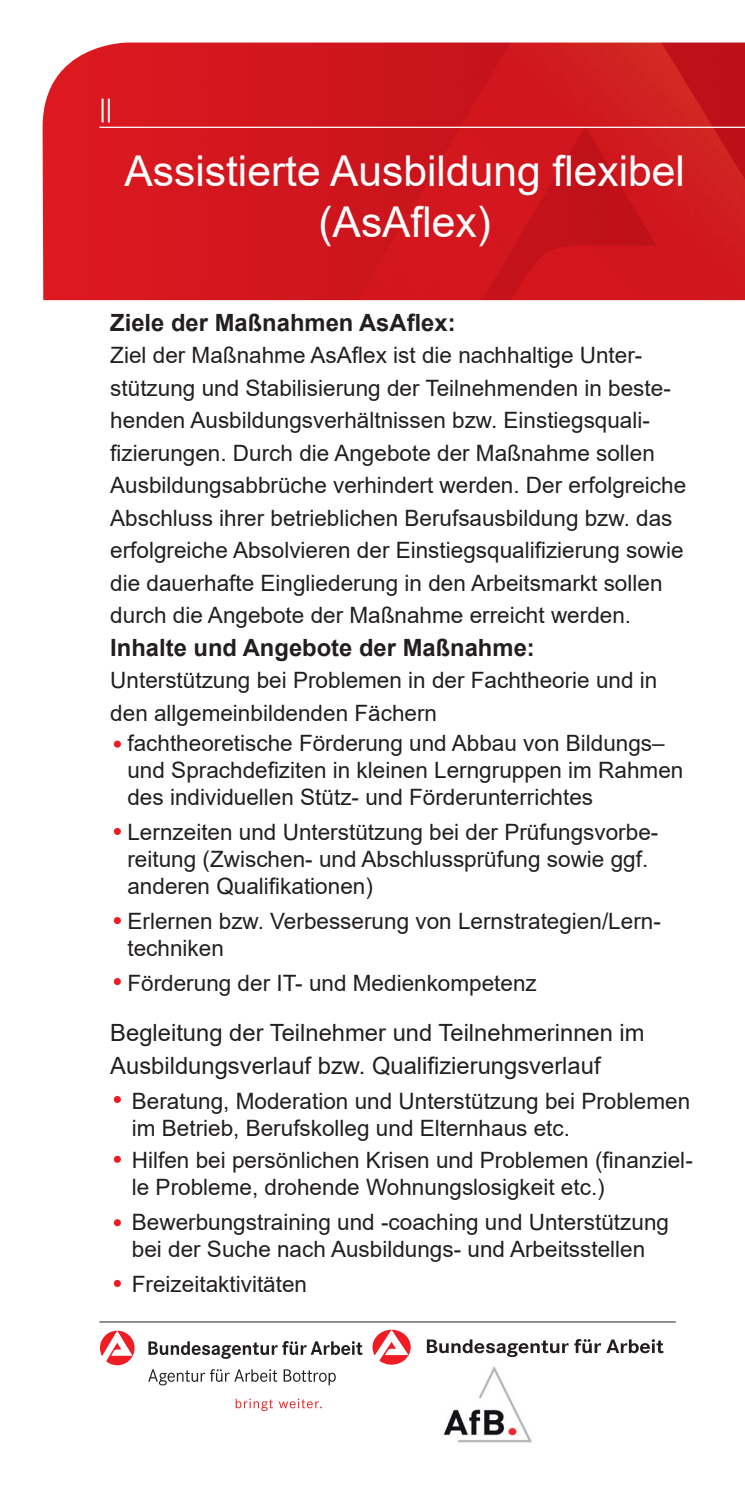
<style>
.page{position:relative;width:745px;height:1489px;background:#fff}
.page>*{position:absolute;margin:0;border:0;box-sizing:border-box;transform-origin:0 0}
.t1{font:42.5px/51px "Arial";color:#fff;text-align:center}
.t2{font:25px "Arial";color:#fff}
.t3{font:23.75px/32.5px "Arial";color:#231f20}
.t4{font:700 23.75px "Arial";color:#231f20}
.t5{font:22.5px/32.5px "Arial";color:#231f20}
</style>
<div class="page">
<hr style="left:99px;top:1321px;width:576px;height:1px;background:#231f20">
<img style="left:43px;top:43px;width:701px;height:257px">
<hr style="left:99px;top:127px;width:645px;height:1px;background:#fff">
<div style="left:114px;top:827px;width:7px;height:8px;background:#ee1d23;border-radius:50%"></div>
<div style="left:114px;top:740px;width:7px;height:7px;background:#ee1d23;border-radius:50%"></div>
<div style="left:114px;top:977px;width:7px;height:8px;background:#ee1d23;border-radius:50%"></div>
<div style="left:114px;top:917px;width:7px;height:7px;background:#ee1d23;border-radius:50%"></div>
<div style="left:114px;top:1155px;width:7px;height:7px;background:#ee1d23;border-radius:50%"></div>
<svg style="left:114px;top:1095px;width:7px;height:7px"></svg>
<div style="left:114px;top:1219px;width:7px;height:7px;background:#ee1d23;border-radius:50%"></div>
<div style="left:114px;top:1279px;width:7px;height:7px;background:#ee1d23;border-radius:50%"></div>
<svg style="left:148px;top:1369px;width:187px;height:16px"></svg>
<svg style="left:148px;top:1341px;width:214px;height:17px"></svg>
<svg style="left:100px;top:1330px;width:34px;height:35px"></svg>
<svg style="left:235px;top:1398px;width:86px;height:12px"></svg>
<img style="left:443px;top:1366px;width:89px;height:77px">
<svg style="left:372px;top:1329px;width:38px;height:35px"></svg>
<svg style="left:426px;top:1339px;width:142px;height:17px"></svg>
<svg style="left:574px;top:1339px;width:26px;height:13px"></svg>
<svg style="left:606px;top:1339px;width:57px;height:14px"></svg>
<p class="t2" style="left:99px;top:91px;width:14px">||</p>
<h1 class="t1" style="left:124px;top:145px;width:561px">Assistierte Ausbildung flexibel (AsAflex)</h1>
<p class="t4" style="left:110px;top:305px;width:346px">Ziele der Maßnahmen AsAflex:</p>
<p class="t5" style="left:110px;top:339px;width:577px">Ziel der Maßnahme AsAflex ist die nachhaltige Unter&shy;stützung und Stabilisierung der Teilnehmenden in beste&shy;henden Ausbildungsverhältnissen bzw. Einstiegsquali&shy;fizierungen. Durch die Angebote der Maßnahme sollen Ausbildungsabbrüche verhindert werden. Der erfolgreiche Abschluss ihrer betrieblichen Berufsausbildung bzw. das erfolgreiche Absolvieren der Einstiegsqualifizierung sowie die dauerhafte Eingliederung in den Arbeitsmarkt sollen durch die Angebote der Maßnahme erreicht werden.</p>
<p class="t4" style="left:110px;top:630px;width:426px">Inhalte und Angebote der Maßnahme:</p>
<p class="t5" style="left:110px;top:664px;width:548px">Unterstützung bei Problemen in der Fachtheorie und in den allgemeinbildenden Fächern</p>
<p class="t5" style="left:127px;top:729px;width:557px;line-height:27px">fachtheoretische Förderung und Abbau von Bildungs– und Sprachdefiziten in kleinen Lerngruppen im Rahmen des individuellen Stütz- und Förderunterrichtes</p>
<p class="t5" style="left:127px;top:818px;width:532px;line-height:27px">Lernzeiten und Unterstützung bei der Prüfungsvorbe&shy;reitung (Zwischen- und Abschlussprüfung sowie ggf. anderen Qualifikationen)</p>
<p class="t5" style="left:127px;top:907px;width:534px;line-height:27px">Erlernen bzw. Verbesserung von Lernstrategien/Lern&shy;techniken</p>
<p class="t5" style="left:127px;top:966px;width:410px">Förderung der IT- und Medienkompetenz</p>
<p class="t3" style="left:110px;top:1016px;width:535px">Begleitung der Teilnehmer und Teilnehmerinnen im<br>Ausbildungsverlauf bzw. Qualifizierungsverlauf</p>
<p class="t5" style="left:132px;top:1087px;width:559px;line-height:27px">Beratung, Moderation und Unterstützung bei Problemen im Betrieb, Berufskolleg und Elternhaus etc.</p>
<p class="t5" style="left:132px;top:1146px;width:562px;line-height:27px">Hilfen bei persönlichen Krisen und Problemen (finanziel&shy;le Probleme, drohende Wohnungslosigkeit etc.)</p>
<p class="t5" style="left:132px;top:1208px;width:538px;line-height:27px">Bewerbungstraining und -coaching und Unterstützung bei der Suche nach Ausbildungs- und Arbeitsstellen</p>
<p class="t5" style="left:132px;top:1267px;width:177px">Freizeitaktivitäten</p>
</div>
